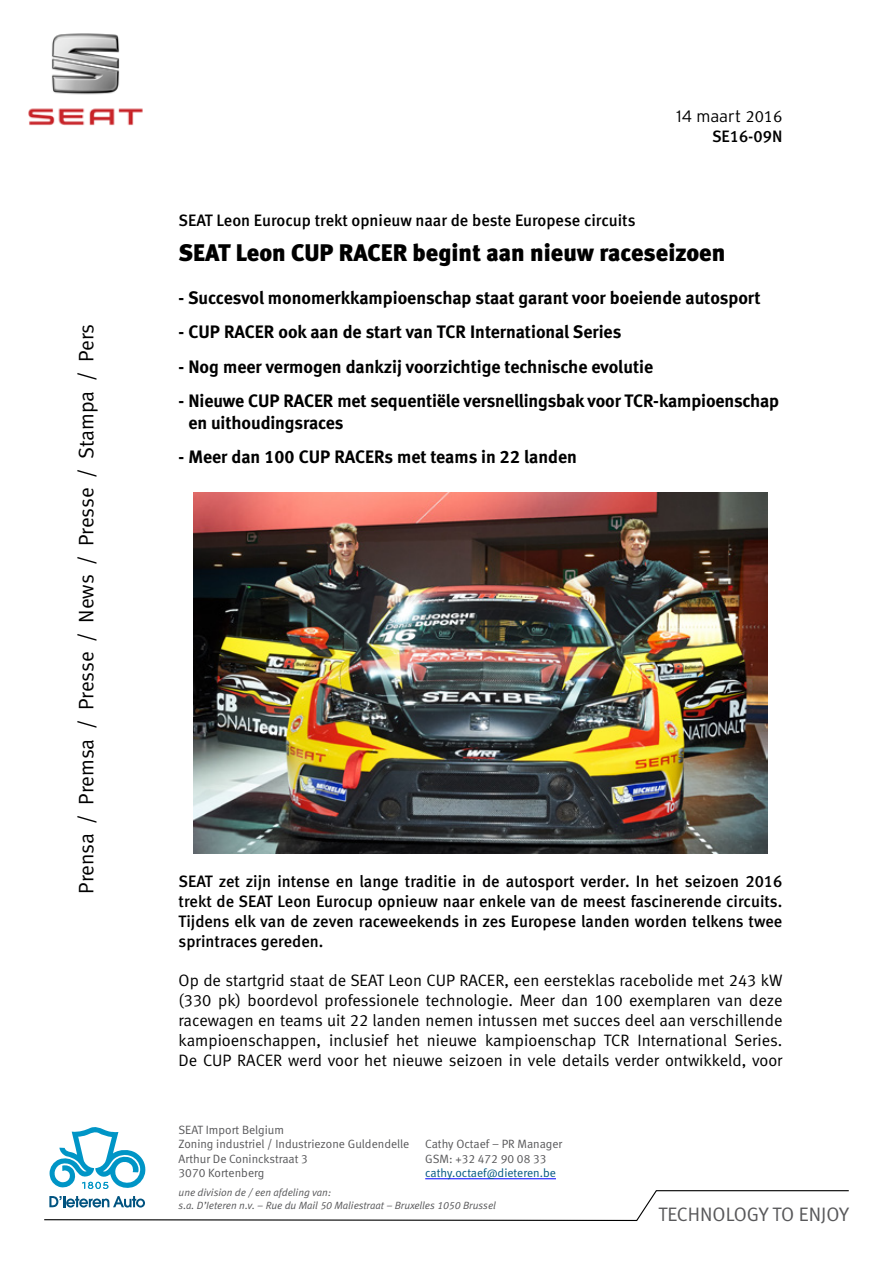
<style>
.page{position:relative;width:893px;height:1263px;background:#fff}
.page>*{position:absolute;margin:0;border:0;box-sizing:border-box;transform-origin:0 0}
.t1{font:900 24px "Seat Meta";color:#000}
.t2{font:21px "Seat Meta Normal";color:#000}
.t3{font:19.5px "Seat Meta Normal";color:#58585a}
.t4{font:700 18px/21.6px "Seat Meta";letter-spacing:-.005em;color:#000}
.t5{font:16.5px/19.8px "Seat Meta Normal";color:#000;text-align:justify}
.t6{font:500 16.5px/19.8px "Seat Meta";color:#000;text-align:justify}
.t7{font:300 16.5px "Interstate";color:#000}
.t8{font:12px/14.4px "Seat Meta Normal";color:#58585a}
.t9{font:12px "Seat Meta Normal";color:#035781}
.t10{font:italic 10.5px/12.6px "Seat Meta Normal";color:#58585a}
.s1{font-family:"Seat Meta Normal";font-weight:400}
</style>
<div class="page">
<svg style="left:44px;top:1127px;width:805px;height:94px"></svg>
<img style="left:28px;top:33px;width:115px;height:93px">
<hr style="left:425px;top:1178px;width:131px;height:1px;background:#00f">
<img style="left:193px;top:492px;width:575px;height:362px">
<p class="t2" style="left:74px;top:894px;width:571px;rotate:-90deg">Prensa / Premsa / Presse / News / Presse / Stampa / Pers</p>
<p class="t7" style="left:677px;top:107px;width:107px">14 maart <span class="s1">2016</span></p>
<p class="t6" style="left:712px;top:126px;width:72px">SE16-09N</p>
<p class="t6" style="left:179px;top:210px;width:458px">SEAT Leon Eurocup trekt opnieuw naar de beste Europese circuits</p>
<h1 class="t1" style="left:179px;top:238px;width:548px">SEAT Leon CUP RACER begint aan nieuw raceseizoen</h1>
<p class="t4" style="left:179px;top:287px;width:583px">- Succesvol monomerkkampioenschap staat garant voor boeiende autosport</p>
<p class="t4" style="left:179px;top:321px;width:444px">- CUP RACER ook aan de start van TCR International Series</p>
<p class="t4" style="left:179px;top:355px;width:476px">- Nog meer vermogen dankzij voorzichtige technische evolutie</p>
<p class="t4" style="left:188px;top:390px;width:592px;text-indent:-10px">- Nieuwe CUP RACER met sequentiële versnellingsbak voor TCR-kampioenschap en uithoudingsraces</p>
<p class="t4" style="left:179px;top:446px;width:400px">- Meer dan 100 CUP RACERs met teams in 22 landen</p>
<p class="t6" style="left:179px;top:871px;width:605px">SEAT zet zijn intense en lange traditie in de autosport verder. In het seizoen 2016 trekt de SEAT Leon Eurocup opnieuw naar enkele van de meest fascinerende circuits.<br>Tijdens elk van de zeven raceweekends in zes Europese landen worden telkens twee sprintraces gereden.</p>
<p class="t5" style="left:179px;top:970px;width:606px">Op de startgrid staat de SEAT Leon CUP RACER, een eersteklas racebolide met 243 kW (330 pk) boordevol professionele technologie. Meer dan 100 exemplaren van deze racewagen en teams uit 22 landen nemen intussen met succes deel aan verschillende kampioenschappen, inclusief het nieuwe kampioenschap TCR International Series.<br>De CUP RACER werd voor het nieuwe seizoen in vele details verder ontwikkeld, voor</p>
<p class="t8" style="left:179px;top:1122px;width:232px">SEAT Import Belgium<br>Zoning industriel / Industriezone Guldendelle<br>Arthur De Coninckstraat 3<br>3070 Kortenberg</p>
<p class="t8" style="left:425px;top:1137px;width:139px">Cathy Octaef – PR Manager<br>GSM: +32 472 90 08 33</p>
<p class="t9" style="left:425px;top:1166px;width:132px">cathy.octaef@dieteren.be</p>
<p class="t10" style="left:179px;top:1186px;width:319px">une division de / een afdeling van:<br>s.a. D’Ieteren n.v. – Rue du Mail 50 Maliestraat – Bruxelles 1050 Brussel</p>
<p class="t3" style="left:658px;top:1202px;width:192px">TECHNOLOGY TO ENJOY</p>
</div>
